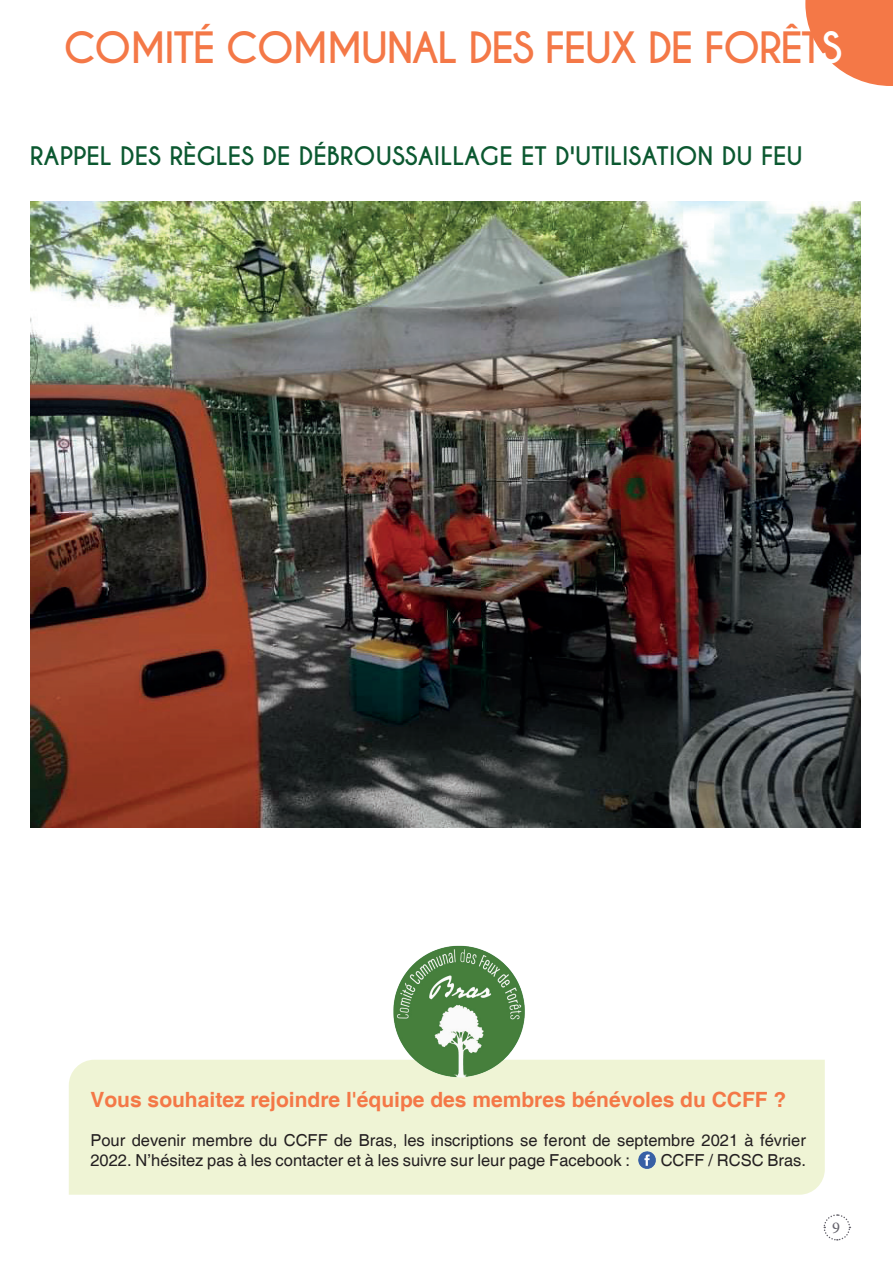
<style>
.page{position:relative;width:893px;height:1263px;background:#fff}
.page>*{position:absolute;margin:0;border:0;box-sizing:border-box;transform-origin:0 0}
.t1{font:700 40.5px "Caviar Dreams";letter-spacing:-.04em;color:#f47847}
.t2{font:700 24px "Caviar Dreams";color:#0b5830}
.t3{font:700 21px "Helvetica";color:#f47847}
.t4{font:16.5px/19.8px "Helvetica";color:#231f20}
.t5{font:16.5px "Minion Pro";color:#64626b}
.s1{color:#fff}
</style>
<div class="page">
<div style="left:69px;top:1060px;width:756px;height:135px;background:#eff4d5"></div>
<img style="left:30px;top:202px;width:830px;height:625px">
<svg style="left:823px;top:1214px;width:28px;height:27px"></svg>
<svg style="left:805px;top:0;width:88px;height:86px"></svg>
<img style="left:392px;top:945px;width:137px;height:134px">
<img style="left:637px;top:1149px;width:20px;height:21px">
<h1 class="t1" style="left:63px;top:23px;width:780px">COMITÉ COMMUNAL DES FEUX DE FORÊT<span class="s1">S</span></h1>
<h2 class="t2" style="left:30px;top:141px;width:774px">RAPPEL DES RÈGLES DE DÉBROUSSAILLAGE ET D'UTILISATION DU FEU</h2>
<p class="t3" style="left:90px;top:1086px;width:697px">Vous souhaitez rejoindre l'équipe des membres bénévoles du CCFF ?</p>
<p class="t4" style="left:90px;top:1131px;width:717px">Pour devenir membre du CCFF de Bras, les inscriptions se feront de septembre 2021 à février<br>2022. N’hésitez pas à les contacter et à les suivre sur leur page Facebook :</p>
<p class="t4" style="left:661px;top:1151px;width:147px">CCFF / RCSC Bras.</p>
<p class="t5" style="left:832px;top:1216px;width:9px">9</p>
</div>
